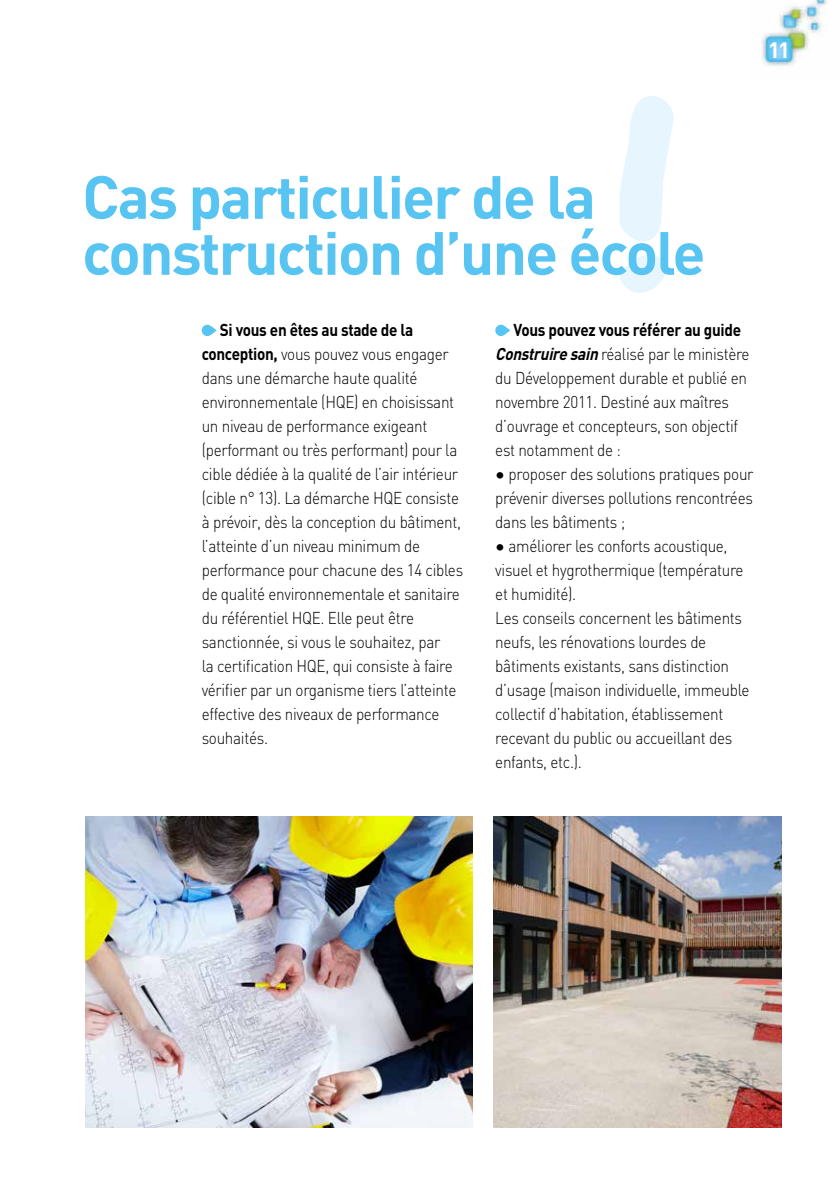
<style>
.page{position:relative;width:840px;height:1191px;background:#fff}
.page>*{position:absolute;margin:0;border:0;box-sizing:border-box;transform-origin:0 0}
.t1{font:700 60px/56px "DIN";letter-spacing:-.03em;color:#58c4f1}
.t2{font:700 22px "DIN";color:#fff}
.t3{font:300 17px/24px "DIN";letter-spacing:-.02em;color:#000;scale:.9 1}
.s1{font-weight:700}
.s2{font-weight:700;font-style:italic}
.s3{font-weight:700;font-size:20px}
</style>
<div class="page">
<img style="left:761px;top:0;width:66px;height:67px">
<img style="left:493px;top:816px;width:288px;height:311px">
<svg style="left:620px;top:96px;width:53px;height:145px"></svg>
<svg style="left:619px;top:255px;width:47px;height:38px"></svg>
<img style="left:85px;top:816px;width:387px;height:311px">
<svg style="left:201px;top:325px;width:15px;height:11px"></svg>
<svg style="left:495px;top:325px;width:15px;height:11px"></svg>
<p class="t2" style="left:767px;top:35px;width:23px">11</p>
<h1 class="t1" style="left:82px;top:166px;width:624px">Cas particulier de la construction d’une école</h1>
<p class="t3" style="left:201px;top:318px;width:292px;text-indent:18px"><span class="s1">Si vous en êtes au stade de la conception,</span> vous pouvez vous engager dans une démarche haute qualité environnementale (HQE) en choisissant un niveau de performance exigeant (performant ou très performant) pour la cible dédiée à la qualité de l’air intérieur (cible n° 13). La démarche HQE consiste à prévoir, dès la conception du bâtiment, l’atteinte d’un niveau minimum de performance pour chacune des 14 cibles de qualité environnementale et sanitaire du référentiel HQE. Elle peut être sanctionnée, si vous le souhaitez, par<br>la certification HQE, qui consiste à faire vérifier par un organisme tiers l’atteinte effective des niveaux de performance souhaités.</p>
<p class="t3" style="left:495px;top:318px;width:284px;text-indent:18px"><span class="s1">Vous pouvez vous référer au guide </span><span class="s2">Construiresain</span>réalisé par le ministère du Développement durable et publié en novembre 2011. Destiné aux maîtres d’ouvrage et concepteurs, son objectif est notamment de :</p>
<p class="t3" style="left:495px;top:462px;width:288px;text-align:justify"><span class="s3">•</span> proposer des solutions pratiques pour prévenir diverses pollutions rencontrées dans les bâtiments ;</p>
<p class="t3" style="left:495px;top:534px;width:284px"><span class="s3">•</span> améliorer les conforts acoustique, visuel et hygrothermique (température et humidité).<br>Les conseils concernent les bâtiments neufs, les rénovations lourdes de bâtiments existants, sans distinction d’usage (maison individuelle, immeuble collectif d’habitation, établissement recevant du public ou accueillant des enfants, etc.).</p>
</div>
